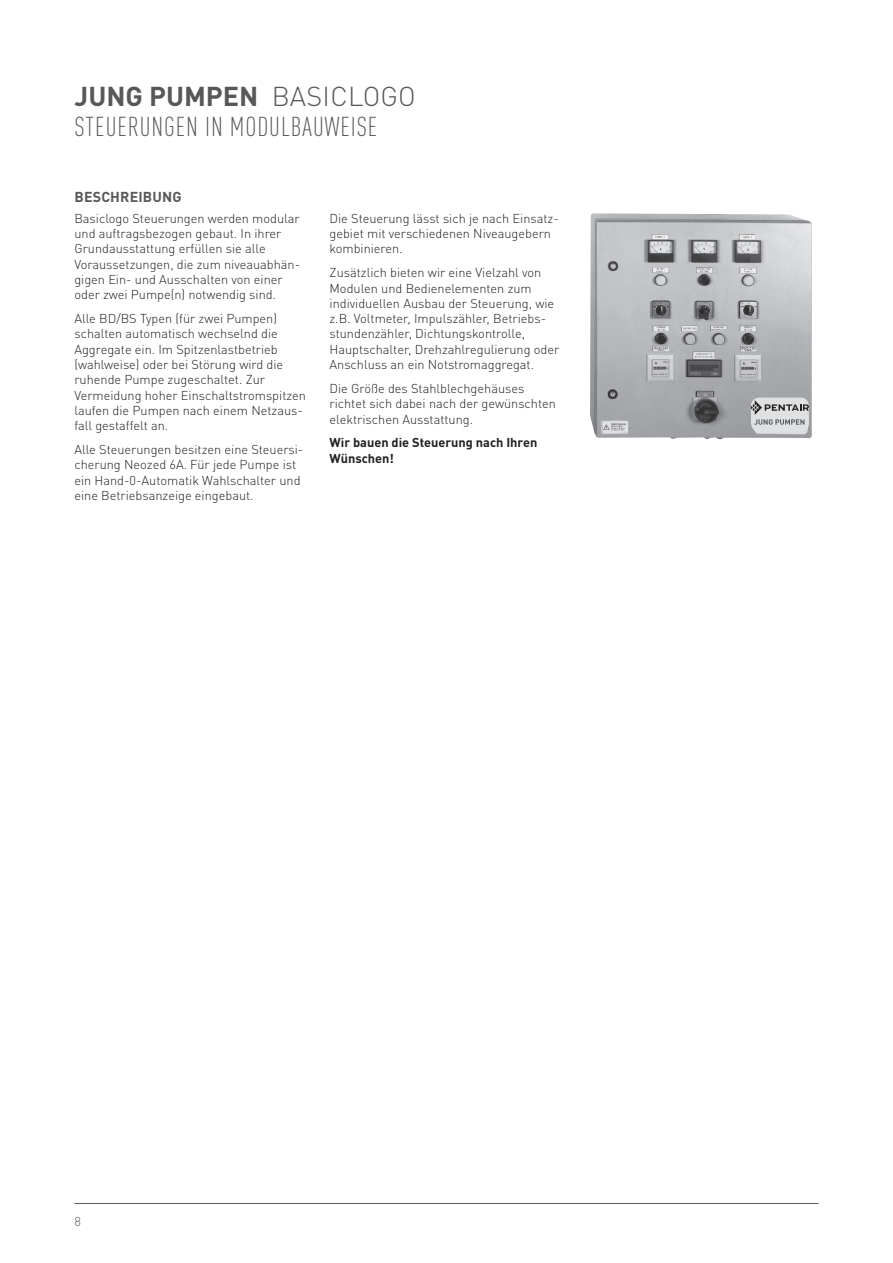
<style>
.page{position:relative;width:893px;height:1263px;background:#fff}
.page>*{position:absolute;margin:0;border:0;box-sizing:border-box;transform-origin:0 0}
.t1{font:300 condensed 27px/30px "DIN Pro";letter-spacing:.035em;color:#57585a}
.t2{font:700 14.25px "DIN Pro";letter-spacing:.01em;color:#57585a}
.t3{font:300 12.75px/15.3px "DIN Pro";color:#231f20}
.t4{font:700 12.75px/15.3px "DIN Pro";color:#231f20}
.t5{font:300 12.75px "DIN Pro";color:#57585a}
.s1{font-weight:700;font-stretch:normal}
.s2{font-stretch:normal}
</style>
<div class="page">
<hr style="left:74px;top:1203px;width:745px;height:1px;background:#57585a">
<img style="left:590px;top:213px;width:222px;height:227px">
<div style="left:751px;top:398px;width:58px;height:34px;background:#e0e1e3;border-radius:9px"></div>
<svg style="left:751px;top:400px;width:58px;height:25px"></svg>
<h1 class="t1" style="left:75px;top:79px;width:343px"><span class="s1">JUNG PUMPEN</span> <span class="s2">BASICLOGO<br></span>STEUERUNGEN IN MODULBAUWEISE</h1>
<p class="t2" style="left:74px;top:185px;width:109px">BESCHREIBUNG</p>
<p class="t3" style="left:74px;top:209px;width:227px">Basiclogo Steuerungen werden modular und auftragsbezogen gebaut. In ihrer Grundausstattung erfüllen sie alle Voraussetzungen, die zum niveauabhän&shy;gigen Ein- und Ausschalten von einer oder zwei Pumpe(n) notwendig sind.</p>
<p class="t3" style="left:74px;top:310px;width:233px">Alle BD/BS Typen (für zwei Pumpen) schalten automatisch wechselnd die Aggregate ein. Im Spitzenlastbetrieb (wahlweise) oder bei Störung wird die ruhende Pumpe zugeschaltet. Zur Vermeidung hoher Einschaltstromspitzen laufen die Pumpen nach einem Netzaus&shy;fall gestaffelt an.</p>
<p class="t3" style="left:74px;top:441px;width:230px">Alle Steuerungen besitzen eine Steuersi&shy;cherung Neozed 6A. Für jede Pumpe ist ein Hand-0-Automatik Wahlschalter und eine Betriebsanzeige eingebaut.</p>
<p class="t3" style="left:330px;top:209px;width:231px">Die Steuerung lässt sich je nach Einsatz&shy;gebiet mit verschiedenen Niveaugebern kombinieren.</p>
<p class="t3" style="left:330px;top:264px;width:231px">Zusätzlich bieten wir eine Vielzahl von Modulen und Bedienelementen zum individuellen Ausbau der Steuerung, wie z.B. Voltmeter, Impulszähler, Betriebs&shy;stundenzähler, Dichtungskontrolle, Hauptschalter, Drehzahlregulierung oder Anschluss an ein Notstromaggregat.</p>
<p class="t3" style="left:330px;top:379px;width:228px">Die Größe des Stahlblechgehäuses richtet sich dabei nach der gewünschten elektrischen Ausstattung.</p>
<p class="t4" style="left:330px;top:433px;width:209px">Wir bauen die Steuerung nach Ihren<br>Wünschen!</p>
<p class="t5" style="left:74px;top:1211px;width:8px">8</p>
</div>
